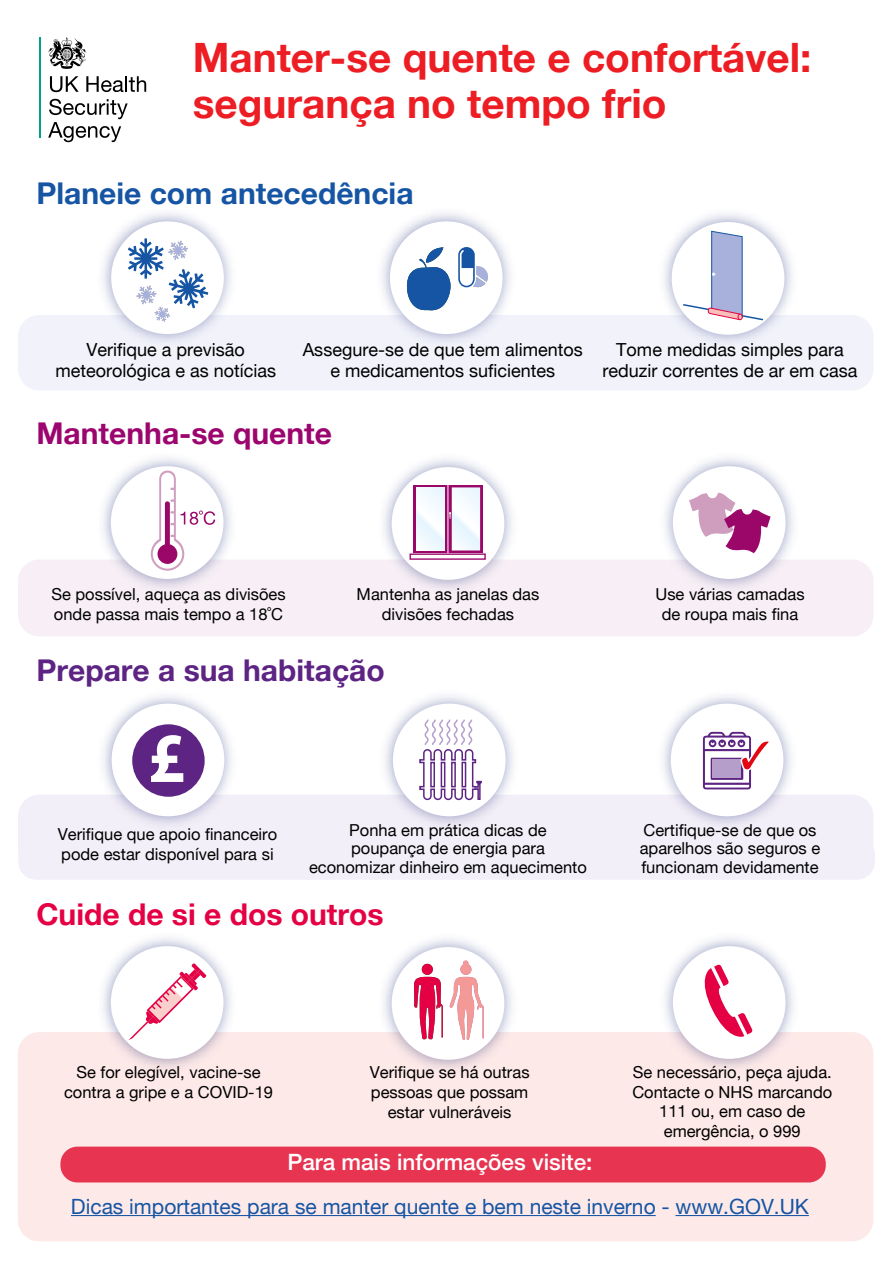
<style>
.page{position:relative;width:893px;height:1263px;background:#fff}
.page>*{position:absolute;margin:0;border:0;box-sizing:border-box;transform-origin:0 0}
.t1{font:700 40.5px/46.5px "Helvetica Neue LT Std";color:#ed1d24}
.t2{font:700 30px "Helvetica Neue LT Std";color:#1655a4}
.t3{font:700 30px "Helvetica Neue LT Std";color:#5d2483}
.t4{font:700 30px "Helvetica Neue LT Std";color:#e50043}
.t5{font:700 30px "Helvetica Neue LT Std";color:#9c056e}
.t6{font:500 22.5px "Helvetica Neue LT Std";color:#fff}
.t7{font:21px "Helvetica Neue LT Std";color:#1655a4}
.t8{font:18px/21.6px "Helvetica Neue LT Std";color:#000;text-align:center}
.t9{font:16.5px/19.8px "Helvetica Neue LT Std";color:#000;text-align:center}
</style>
<div class="page">
<div style="left:18px;top:795px;width:855px;height:75px;background:#f3eff8;border-radius:21px"></div>
<div style="left:18px;top:559px;width:855px;height:77px;background:#f7eff5;border-radius:21px"></div>
<div style="left:18px;top:315px;width:855px;height:75px;background:#f1f2fa;border-radius:21px"></div>
<div style="left:18px;top:1032px;width:855px;height:209px;background:#fde9e8;border-radius:21px"></div>
<img style="left:103px;top:938px;width:691px;height:130px">
<div style="left:392px;top:947px;width:112px;height:113px;background:#fff;border-radius:50%"></div>
<div style="left:111px;top:946px;width:113px;height:113px;background:#fff;border-radius:50%"></div>
<div style="left:673px;top:946px;width:113px;height:113px;background:#fff;border-radius:50%"></div>
<img style="left:102px;top:213px;width:692px;height:611px">
<div style="left:390px;top:221px;width:113px;height:113px;background:#fff;border-radius:50%"></div>
<div style="left:111px;top:221px;width:113px;height:113px;background:#fff;border-radius:50%"></div>
<div style="left:672px;top:222px;width:112px;height:113px;background:#fff;border-radius:50%"></div>
<div style="left:393px;top:704px;width:113px;height:112px;background:#fff;border-radius:50%"></div>
<div style="left:112px;top:704px;width:112px;height:112px;background:#fff;border-radius:50%"></div>
<div style="left:671px;top:704px;width:112px;height:112px;background:#fff;border-radius:50%"></div>
<div style="left:60px;top:1146px;width:766px;height:36px;background:#e73451;border-radius:17px"></div>
<hr style="left:39px;top:37px;width:2px;height:101px;background:#00a188">
<svg style="left:48px;top:37px;width:39px;height:32px"></svg>
<svg style="left:50px;top:76px;width:29px;height:16px"></svg>
<svg style="left:86px;top:76px;width:60px;height:16px"></svg>
<svg style="left:48px;top:99px;width:80px;height:43px"></svg>
<svg style="left:704px;top:964px;width:49px;height:73px"></svg>
<svg style="left:128px;top:963px;width:78px;height:77px"></svg>
<svg style="left:132px;top:724px;width:73px;height:73px"></svg>
<svg style="left:128px;top:238px;width:80px;height:84px"></svg>
<svg style="left:406px;top:247px;width:45px;height:63px"></svg>
<svg style="left:458px;top:247px;width:30px;height:41px"></svg>
<div style="left:422px;top:964px;width:11px;height:11px;background:#e50043;border-radius:50%"></div>
<svg style="left:414px;top:977px;width:29px;height:62px"></svg>
<div style="left:460px;top:964px;width:11px;height:11px;background:#f39997;border-radius:50%"></div>
<svg style="left:463px;top:960px;width:5px;height:4px"></svg>
<svg style="left:449px;top:977px;width:35px;height:63px"></svg>
<svg style="left:151px;top:471px;width:64px;height:100px"></svg>
<svg style="left:413px;top:485px;width:70px;height:68px"></svg>
<hr style="left:448px;top:485px;width:1px;height:69px;background:#fff">
<svg style="left:689px;top:493px;width:82px;height:60px"></svg>
<svg style="left:419px;top:719px;width:63px;height:82px"></svg>
<svg style="left:703px;top:732px;width:66px;height:57px"></svg>
<svg style="left:681px;top:231px;width:84px;height:90px"></svg>
<div style="left:410px;top:554px;width:75px;height:5px;background:#fff"></div>
<div style="left:409px;top:553px;width:77px;height:7px;border:1px solid #9a0768"></div>
<div style="left:416px;top:487px;width:28px;height:63px;background:#f3faff"></div>
<svg style="left:449px;top:487px;width:31px;height:63px"></svg>
<hr style="left:71px;top:1215px;width:585px;height:1px;background:#1655a4">
<hr style="left:675px;top:1215px;width:134px;height:1px;background:#1655a4">
<div style="left:18px;top:837px;width:857px;height:43px;background:#f2eff8;border-radius:18px"></div>
<h1 class="t1" style="left:193px;top:33px;width:620px">Manter-se quente e confortável: segurança no tempo frio</h1>
<h2 class="t2" style="left:36px;top:174px;width:379px">Planeie com antecedência</h2>
<p class="t8" style="left:55px;top:338px;width:222px">Verifique a previsão meteorológica e as notícias</p>
<p class="t8" style="left:303px;top:338px;width:282px">Assegure-se de que tem alimentos e medicamentos suficientes</p>
<h2 class="t5" style="left:36px;top:414px;width:297px">Mantenha-se quente</h2>
<p class="t8" style="left:602px;top:338px;width:257px">Tome medidas simples para reduzir correntes de ar em casa</p>
<p class="t9" style="left:51px;top:584px;width:236px;text-align:left">Se possível, aqueça as divisões onde passa mais tempo a 18 C˚</p>
<p class="t9" style="left:357px;top:584px;width:184px">Mantenha as janelas das divisões fechadas</p>
<h2 class="t3" style="left:36px;top:652px;width:350px">Prepare a sua habitação</h2>
<p class="t9" style="left:655px;top:584px;width:151px">Use várias camadas de roupa mais fina</p>
<p class="t9" style="left:58px;top:824px;width:221px;text-align:left">Verifique que apoio financeiro pode estar disponível para si</p>
<p class="t9" style="left:309px;top:820px;width:279px;line-height:18.8px">Ponha em prática dicas de<br>poupança de energia para economizar dinheiro em aquecimento</p>
<p class="t9" style="left:640px;top:820px;width:182px;line-height:18.8px;text-align:left">Certifique-se de que os aparelhos são seguros e funcionam devidamente</p>
<h2 class="t4" style="left:36px;top:895px;width:349px">Cuide de si e dos outros</h2>
<p class="t9" style="left:64px;top:1062px;width:211px">Se for elegível, vacine-se contra a gripe ae COVID-19</p>
<p class="t9" style="left:370px;top:1062px;width:161px">Verifique se há outras pessoas que possam estar vulneráveis</p>
<p class="t9" style="left:632px;top:1062px;width:201px">Se necessário, peça ajuda.<br>Contacte o NHS marcando<br>111 ou, em caso de emergência o, 999</p>
<h3 class="t6" style="left:287px;top:1149px;width:307px">Para mais informações visite:</h3>
<p class="t7" style="left:71px;top:1194px;width:739px">Dicas importantes para se manter quente e bem neste inverno - www.GOV.UK</p>
</div>
